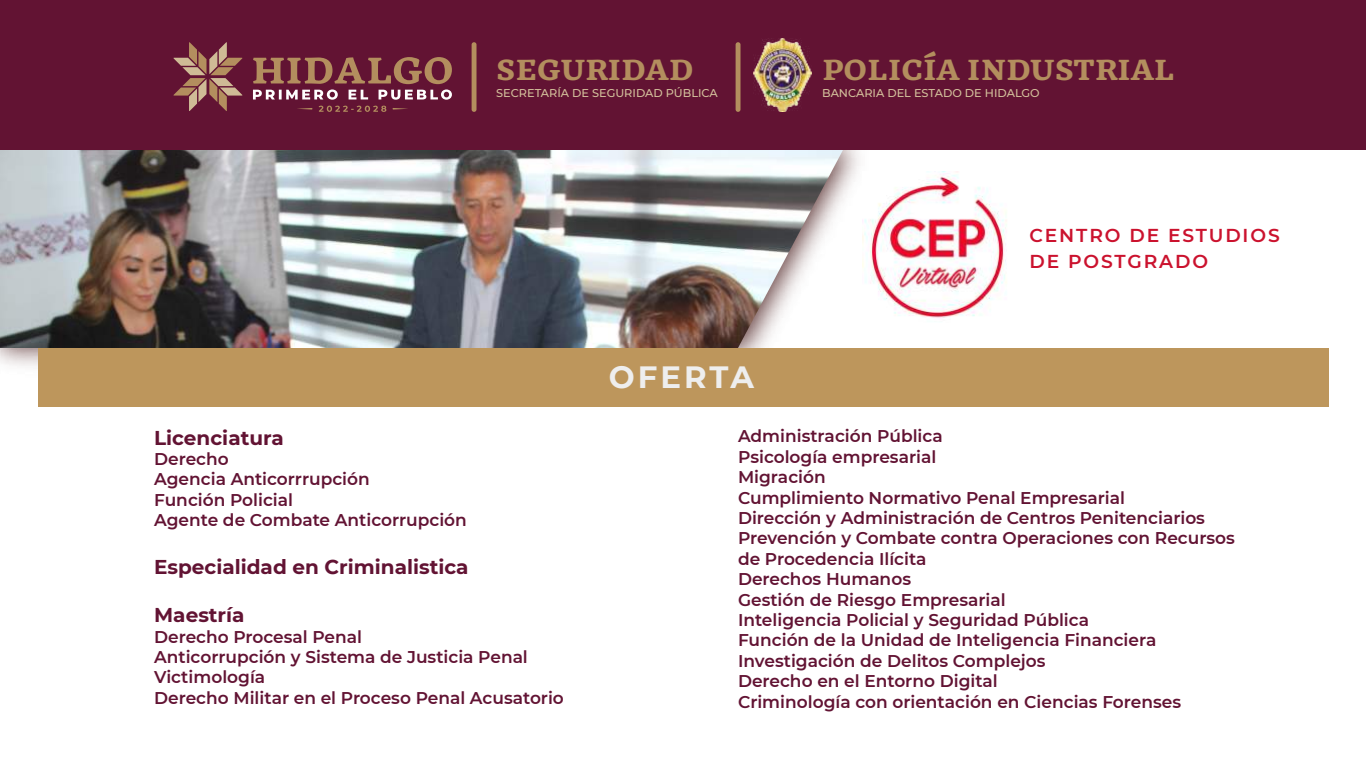
<style>
.page{position:relative;width:1366px;height:768px;background:#fff}
.page>*{position:absolute;margin:0;border:0;box-sizing:border-box;transform-origin:0 0}
.t1{font:700 30.7px "Montserrat";letter-spacing:.1em;color:#eee}
.t2{font:900 28.9px "GMX";color:#b38e5e}
.t3{font:700 20px "Montserrat";color:#621333}
.t4{font:600 18.7px/26.4px "Montserrat";letter-spacing:.1em;color:#cb122e}
.t5{font:600 17px/20.4px "Montserrat";color:#621333}
.t6{font:500 11.3px "Montserrat";color:#d4c19c}
</style>
<div class="page">
<img style="left:0;top:150px;width:843px;height:198px">
<div style="left:38px;top:348px;width:1291px;height:59px;background:#bd965c"></div>
<div style="left:0;top:0;width:1366px;height:150px;background:#621333"></div>
<svg style="left:297px;top:106px;width:111px;height:6px"></svg>
<svg style="left:253px;top:57px;width:199px;height:43px"></svg>
<svg style="left:173px;top:42px;width:70px;height:69px"></svg>
<div style="left:472px;top:42px;width:5px;height:70px;background:#b38e5e;border-radius:2px"></div>
<div style="left:736px;top:42px;width:5px;height:70px;background:#b38e5e;border-radius:2px"></div>
<img style="left:753px;top:38px;width:59px;height:73px">
<img style="left:862px;top:171px;width:145px;height:148px">
<h2 class="t2" style="left:496px;top:53px;width:199px">SEGURIDAD</h2>
<p class="t6" style="left:496px;top:85px;width:223px">SECRETARÍA DE SEGURIDAD PÚBLICA</p>
<h1 class="t1" style="left:609px;top:355px;width:147px">OFERTA</h1>
<h2 class="t2" style="left:822px;top:53px;width:354px">POLICÍA INDUSTRIAL</h2>
<p class="t6" style="left:822px;top:85px;width:219px">BANCARIA DEL ESTADO DE HIDALGO</p>
<p class="t4" style="left:1030px;top:221px;width:252px">CENTRO DE ESTUDIOS<br>DE POSTGRADO</p>
<p class="t3" style="left:154px;top:423px;width:131px">Licenciatura</p>
<p class="t5" style="left:154px;top:448px;width:314px">Derecho<br>Agencia Anticorrrupción<br>Función Policial<br>Agente de Combate Anticorrupción</p>
<p class="t3" style="left:154px;top:553px;width:316px">Especialidad en Criminalistica</p>
<p class="t3" style="left:154px;top:601px;width:92px">Maestría</p>
<p class="t5" style="left:154px;top:626px;width:411px">Derecho Procesal Penal<br>Anticorrupción y Sistema de Justicia Penal<br>Victimología<br>Derecho Militar en el Proceso Penal Acusatorio</p>
<p class="t5" style="left:738px;top:425px;width:498px">Administración Pública<br>Psicología empresarial<br>Migración<br>Cumplimiento Normativo Penal Empresarial<br>Dirección y Administración de Centros Penitenciarios Prevención y Combate contra Operaciones con Recursos de Procedencia Ilícita<br>Derechos Humanos<br>Gestión de Riesgo Empresarial<br>Inteligencia Policial y Seguridad Pública<br>Función de la Unidad de Inteligencia Financiera Investigación de Delitos Complejos<br>Derecho en el Entorno Digital<br>Criminología con orientación en Ciencias Forenses</p>
</div>
